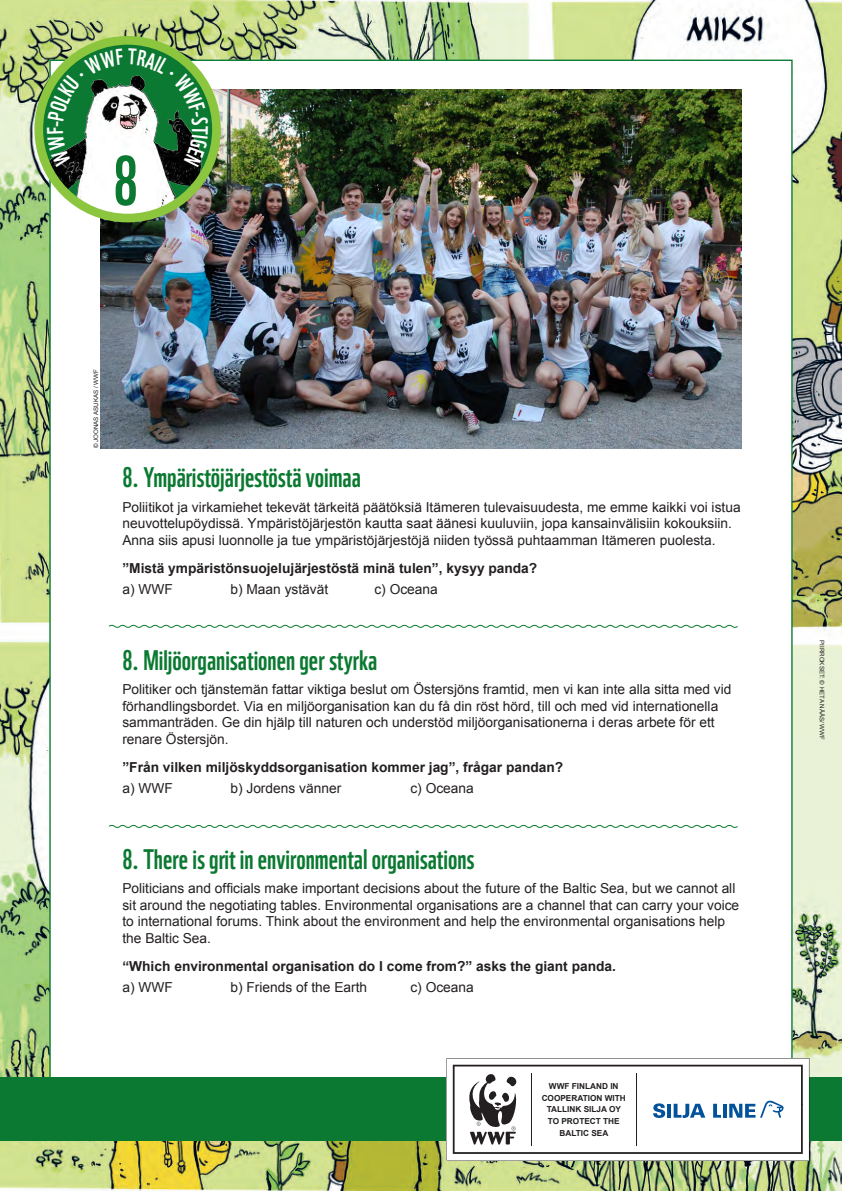
<style>
.page{position:relative;width:842px;height:1191px;background:#fff}
.page>*{position:absolute;margin:0;border:0;box-sizing:border-box;transform-origin:0 0}
.t1{font:67.7px "WWF";color:#0b7931}
.OTS{font:27.5px "WWF";color:#0b7931}
.LEIPIS_ENG{font:13.8px/16.5px "Arial";color:#231f20}
.LEIPIS_SE{font:13.8px/16.5px "Arial";color:#231f20}
.Leipis{font:13.8px/16.5px "Arial";color:#231f20}
.LEIPIS_ENG-2{font:700 13.8px "Arial";color:#231f20}
.LEIPIS_SE-2{font:700 13.8px "Arial";color:#231f20}
.Leipis-2{font:700 13.8px "Arial";color:#231f20}
.t2{font:700 8.2px/11.7px "Arial";color:#231f20;text-align:center}
.t3{font:6.2px "Arial";color:#231f20}
</style>
<div class="page">
<img style="left:0;top:0;width:842px;height:1191px">
<div style="left:49px;top:60px;width:744px;height:1069px;background:#fff;border:1px solid #0b7931"></div>
<img style="left:100px;top:89px;width:642px;height:359px">
<svg style="left:109px;top:624px;width:629px;height:4px"></svg>
<svg style="left:109px;top:824px;width:629px;height:4px"></svg>
<img style="left:39px;top:75px;width:164px;height:143px">
<div style="left:34px;top:36px;width:187px;height:186px;border:9px solid #8bc63e;border-radius:50%"></div>
<div style="left:0;top:1077px;width:842px;height:64px;background:#0b7931"></div>
<svg style="left:447px;top:1058px;width:362px;height:102px"></svg>
<svg style="left:47px;top:49px;width:161px;height:119px"></svg>
<p class="t1" style="left:113px;top:128px;width:27px">8</p>
<p class="t3" style="left:92px;top:448px;width:80px;rotate:-90deg">© JOONAS ASUKAS / WWF</p>
<p class="OTS" style="left:122px;top:456px;width:240px">8. Ympäristöjärjestöstä voimaa</p>
<p class="Leipis" style="left:122px;top:498px;width:620px">Poliitikot ja virkamiehet tekevät tärkeitä päätöksiä Itämeren tulevaisuudesta, me emme kaikki voi istua neuvottelupöydissä. Ympäristöjärjestön kautta saat äänesi kuuluviin, jopa kansainvälisiin kokouksiin.<br>Anna siis apusi luonnolle ja tue ympäristöjärjestöjä niiden työssä puhtaamman Itämeren puolesta.</p>
<p class="Leipis-2" style="left:122px;top:559px;width:416px">”Mistä ympäristönsuojelujärjestöstä minä tulen”, kysyy panda?</p>
<p class="Leipis" style="left:122px;top:581px;width:52px">a) WWF</p>
<p class="Leipis" style="left:230px;top:581px;width:99px">b) Maan ystävät</p>
<p class="Leipis" style="left:374px;top:581px;width:65px">c) Oceana</p>
<p class="OTS" style="left:122px;top:638px;width:256px">8. Miljöorganisationen ger styrka</p>
<p class="LEIPIS_SE" style="left:122px;top:681px;width:611px">Politiker och tjänstemän fattar viktiga beslut om Östersjöns framtid, men vi kan inte alla sitta med vid förhandlingsbordet. Via en miljöorganisation kan du få din röst hörd, till och med vid internationella sammanträden. Ge din hjälp till naturen och understöd miljöorganisationerna i deras arbete för ett renare Östersjön.</p>
<p class="LEIPIS_SE-2" style="left:122px;top:758px;width:442px">”Från vilken miljöskyddsorganisation kommer jag”, frågar pandan?</p>
<p class="LEIPIS_SE" style="left:122px;top:780px;width:52px">a) WWF</p>
<p class="LEIPIS_SE" style="left:230px;top:780px;width:112px">b) Jordens vänner</p>
<p class="LEIPIS_SE" style="left:410px;top:780px;width:65px">c) Oceana</p>
<p class="OTS" style="left:122px;top:837px;width:354px">8. There is grit in environmental organisations</p>
<p class="LEIPIS_ENG" style="left:122px;top:880px;width:618px">Politicians and officials make important decisions about the future of the Baltic Sea, but we cannot all sit around the negotiating tables. Environmental organisations are a channel that can carry your voice to international forums. Think about the environment and help the environmental organisations help the Baltic Sea.</p>
<p class="LEIPIS_ENG-2" style="left:122px;top:957px;width:495px">“Which environmental organisation do I come from?” asks the giant panda.</p>
<p class="LEIPIS_ENG" style="left:122px;top:979px;width:52px">a) WWF</p>
<p class="LEIPIS_ENG" style="left:230px;top:979px;width:138px">b) Friends of the Earth</p>
<p class="LEIPIS_ENG" style="left:410px;top:979px;width:65px">c) Oceana</p>
<p class="t2" style="left:542px;top:1080px;width:86px">WWF FINLAND IN<br>COOPERATION WITH<br>TALLINK SILJA OY</p>
<p class="t2" style="left:548px;top:1115px;width:73px">TO PROTECT THE<br>BALTIC SEA</p>
<p class="t3" style="left:826px;top:640px;width:101px;rotate:90deg">PIIRROKSET: © HETA NÄÄS/ WWF</p>
</div>
